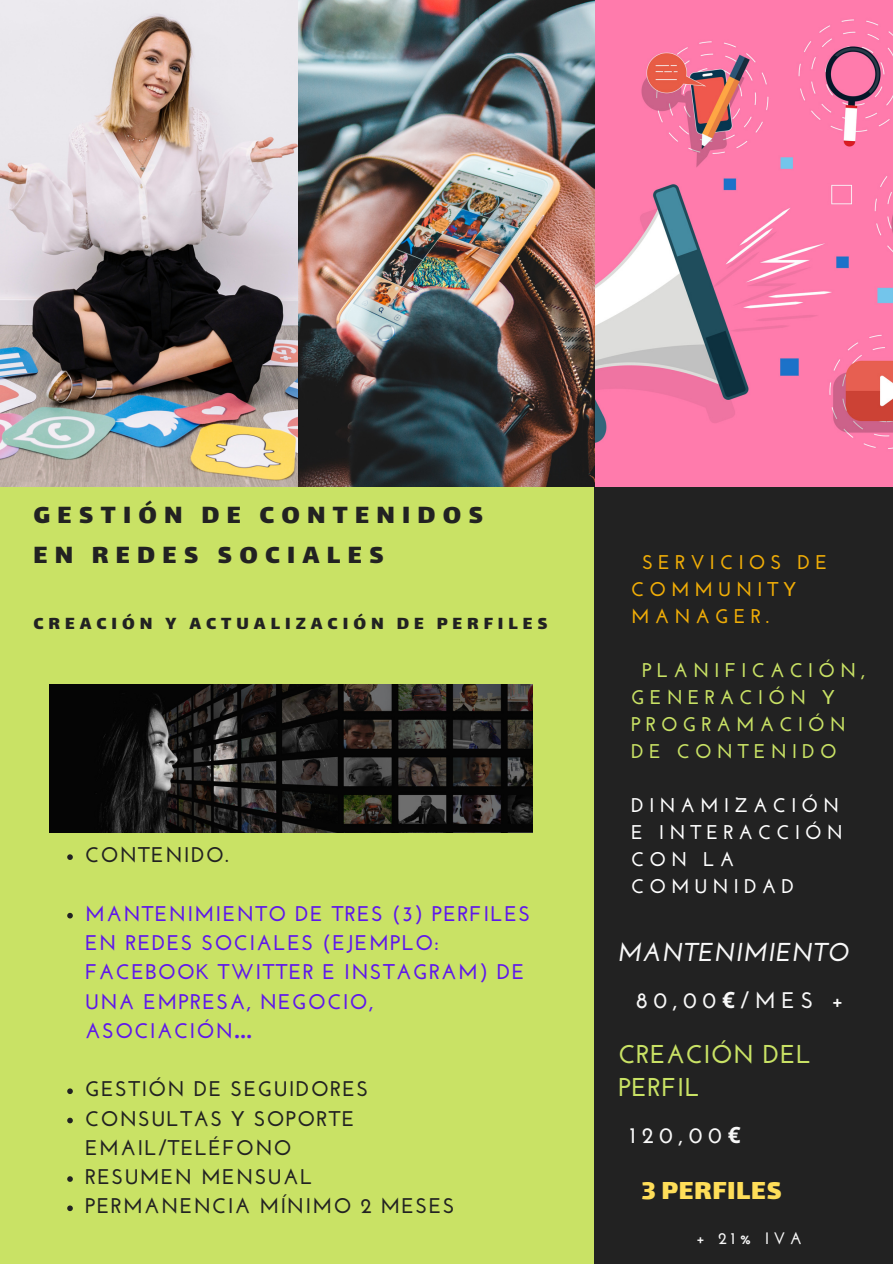
<style>
.page{position:relative;width:893px;height:1264px;background:#fff}
.page>*{position:absolute;margin:0;border:0;box-sizing:border-box;transform-origin:0 0}
.t1{font:30.3px "Lalezar";letter-spacing:.02em;color:#ffde59}
.t2{font:28.8px/39.3px "Lalezar";letter-spacing:.25em;color:#222}
.t3{font:700 25.8px/32.7px "Josefin Sans";letter-spacing:.02em;color:#c9e265}
.t4{font:italic 700 25.8px "Josefin Sans";letter-spacing:.02em;color:#f8f8f8}
.t5{font:700 22.5px "Josefin Sans";letter-spacing:.25em;color:#f8f8f8}
.t6{font:700 21.15px/29.2px "Josefin Sans";letter-spacing:.06em;color:#5e17eb}
.t7{font:700 21.15px/29.2px "Josefin Sans";letter-spacing:.06em;color:#222}
.t8{font:700 19.8px/27px "Josefin Sans";letter-spacing:.25em;color:#c9e265}
.t9{font:700 19.8px/27px "Josefin Sans";letter-spacing:.25em;color:#fff}
.t10{font:19.8px "Lalezar";letter-spacing:.25em;color:#222}
.t11{font:700 19.8px/27px "Josefin Sans";letter-spacing:.25em;color:#f0ad07}
.t12{font:700 16.5px "Josefin Sans";color:#f8f8f8}
.s1{font-family:"Noto Sans Gurmukhi"}
.s2{font-family:"Noto Sans"}
</style>
<div class="page">
<div style="left:0;top:0;width:892px;height:1263px;background:#c9e265"></div>
<div style="left:594px;top:478px;width:298px;height:785px;background:#222"></div>
<img style="left:49px;top:685px;width:483px;height:147px">
<img style="left:0;top:0;width:892px;height:486px">
<svg style="left:67px;top:854px;width:6px;height:6px"></svg>
<svg style="left:67px;top:912px;width:6px;height:6px"></svg>
<svg style="left:67px;top:1088px;width:6px;height:6px"></svg>
<svg style="left:67px;top:1117px;width:6px;height:6px"></svg>
<svg style="left:67px;top:1176px;width:6px;height:5px"></svg>
<svg style="left:67px;top:1205px;width:6px;height:6px"></svg>
<p class="t2" style="left:33px;top:493px;width:451px">GESTIÓN DE CONTENIDOS<br>EN REDES SOCIALES</p>
<p class="t10" style="left:33px;top:610px;width:515px">CREACIÓN Y ACTUALIZACIÓN DE PERFILES</p>
<p class="t7" style="left:85px;top:842px;width:145px">CONTENIDO.</p>
<p class="t6" style="left:85px;top:900px;width:446px">MANTENIMIENTO DE TRES (3) PERFILES<br>EN REDES SOCIALES (EJEMPLO:<br>FACEBOOK TWITTER E INSTAGRAM) DE<br>UNA EMPRESA, NEGOCIO,<br>ASOCIACIÓN<span class="s1">…</span></p>
<p class="t7" style="left:85px;top:1076px;width:284px">GESTIÓN DE SEGUIDORES</p>
<p class="t7" style="left:85px;top:1105px;width:271px">CONSULTAS Y SOPORTE<br>EMAIL/TELÉFONO</p>
<p class="t7" style="left:85px;top:1164px;width:229px">RESUMEN MENSUAL</p>
<p class="t7" style="left:85px;top:1193px;width:371px">PERMANENCIA MÍNIMO 2 MESES</p>
<p class="t11" style="left:631px;top:550px;width:198px;text-indent:11px">SERVICIOS DE<br>COMMUNITY<br>MANAGER.</p>
<p class="t8" style="left:631px;top:658px;width:235px;text-indent:11px">PLANIFICACIÓN,<br>GENERACIÓN Y<br>PROGRAMACIÓN<br>DE CONTENIDO</p>
<p class="t9" style="left:631px;top:793px;width:213px">DINAMIZACIÓN<br>E INTERACCIÓN<br>CON LA<br>COMUNIDAD</p>
<p class="t4" style="left:618px;top:941px;width:233px">MANTENIMIENTO</p>
<p class="t5" style="left:636px;top:991px;width:209px">80,00<span class="s2">€</span>/MES +</p>
<p class="t3" style="left:618px;top:1040px;width:194px">CREACIÓN DEL<br>PERFIL</p>
<p class="t5" style="left:629px;top:1126px;width:112px">120,00<span class="s2">€</span></p>
<p class="t1" style="left:641px;top:1171px;width:142px">3 PERFILES</p>
<p class="t12" style="left:696px;top:1231px;width:107px">+ 21% IVA</p>
</div>
